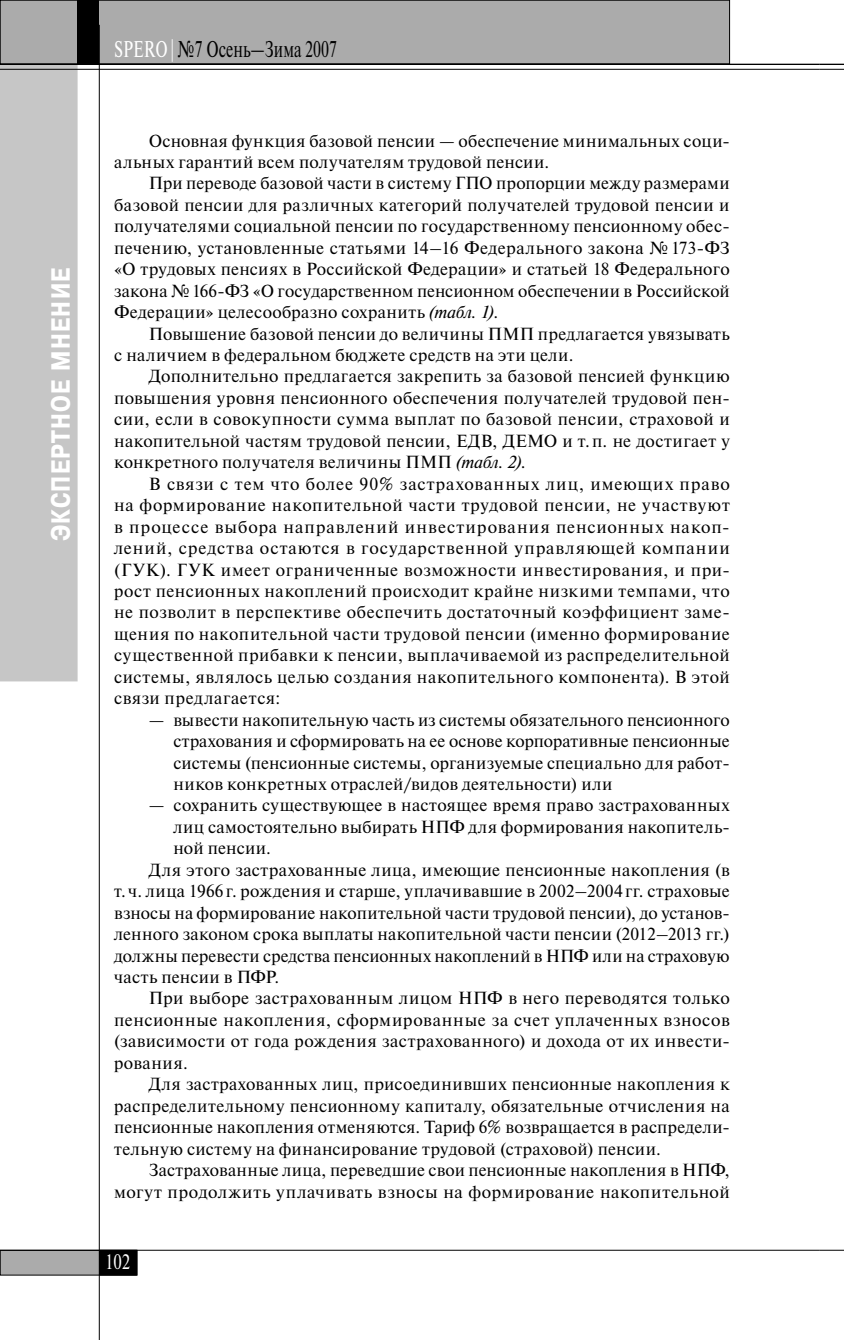
<style>
.page{position:relative;width:844px;height:1340px;background:#fff}
.page>*{position:absolute;margin:0;border:0;box-sizing:border-box;transform-origin:0 0}
.t1{font:700 26.25px "Pragmatica Cond C";letter-spacing:.05em;color:#fff}
.t2{font:22.75px "Newton C";color:#000;scale:.7 1}
.t3{font:21px "Newton C";color:#fff;scale:.8 1}
.t4{font:17.5px/21.3px "Newton C";letter-spacing:.02em;color:#000;text-align:justify}
.t5{font:17.5px "Newton C";letter-spacing:.04em;color:#000}
.t6{font:17.5px "Newton C";color:#000}
.s1{color:#fff}
.s2{font-style:italic}
</style>
<div class="page">
<div style="left:0;top:61px;width:77px;height:620px;background:#c6c6c6"></div>
<div style="left:0;top:0;width:729px;height:64px;background:#ababab"></div>
<div style="left:0;top:0;width:729px;height:64px;border:1px solid #000"></div>
<div style="left:77px;top:0;width:22px;height:64px;background:#000"></div>
<div style="left:0;top:1250px;width:136px;height:25px;background:#ababab"></div>
<div style="left:0;top:1250px;width:137px;height:25px;border:1px solid #000"></div>
<div style="left:100px;top:1250px;width:37px;height:25px;background:#000"></div>
<hr style="left:99px;top:25px;width:1px;height:1314px;background:#000">
<hr style="left:0;top:64px;width:819px;height:1px;background:#000">
<hr style="left:0;top:69px;width:819px;height:1px;background:#000">
<hr style="left:0;top:1249px;width:819px;height:1px;background:#000">
<svg style="left:819px;top:64px;width:24px;height:6px"></svg>
<svg style="left:819px;top:1249px;width:24px;height:1px"></svg>
<h1 class="t1" style="left:51px;top:541px;width:275px;rotate:-90deg">ЭКСПЕРТНОЕ МНЕНИЕ</h1>
<h2 class="t2" style="left:114px;top:41px;width:320px"><span class="s1">SPERO |</span> №7 Осень—Зима 2007</h2>
<p class="t4" style="left:114px;top:131px;width:617px;text-indent:35px">Основная функция базовой пенсии — обеспечение минимальных соци&shy;альных гарантий всем получателям трудовой пенсии.</p>
<p class="t4" style="left:114px;top:174px;width:617px;text-indent:35px">При переводе базовой части в систему ГПО пропорции между размерами базовой пенсии для различных категорий получателей трудовой пенсии и получателями социальной пенсии по государственному пенсионному обес&shy;печению, установленные статьями 14–16 Федерального закона № 173-ФЗ «О трудовых пенсиях в Российской Федерации» и статьей 18 Федерального закона № 166-ФЗ «О государственном пенсионном обеспечении в Российской Федерации» целесообразно сохранить <span class="s2">(табл. 1)</span>.</p>
<p class="t4" style="left:114px;top:324px;width:617px;text-indent:35px">Повышение базовой пенсии до величины ПМП предлагается увязывать с наличием в федеральном бюджете средств на эти цели.</p>
<p class="t4" style="left:114px;top:367px;width:617px;text-indent:35px">Дополнительно предлагается закрепить за базовой пенсией функцию повышения уровня пенсионного обеспечения получателей трудовой пен&shy;сии, если в совокупности сумма выплат по базовой пенсии, страховой и накопительной частям трудовой пенсии, ЕДВ, ДЕМО и т. п. не достигает у конкретного получателя величины ПМП <span class="s2">(табл. 2)</span>.</p>
<p class="t4" style="left:114px;top:474px;width:617px;text-indent:35px">В связи с тем что более 90% застрахованных лиц, имеющих право на формирование накопительной части трудовой пенсии, не участвуют в процессе выбора направлений инвестирования пенсионных накоп&shy;лений, средства остаются в государственной управляющей компании (ГУК). ГУК имеет ограниченные возможности инвестирования, и при&shy;рост пенсионных накоплений происходит крайне низкими темпами, что не позволит в перспективе обеспечить достаточный коэффициент заме&shy;щения по накопительной части трудовой пенсии (именно формирование существенной прибавки к пенсии, выплачиваемой из распределительной системы, являлось целью создания накопительного компонента). В этой связи предлагается:</p>
<p class="t4" style="left:173px;top:710px;width:557px;text-indent:-24px">— вывести накопительную часть из системы обязательного пенсионного страхования и сформировать на ее основе корпоративные пенсионные системы (пенсионные системы, организуемые специально для работ&shy;ников конкретных отраслей/видов деятельности) или</p>
<p class="t4" style="left:149px;top:796px;width:582px">— сохранить существующее в настоящее время право застрахованных</p>
<p class="t4" style="left:173px;top:817px;width:557px">лиц самостоятельно выбирать НПФ для формирования накопитель-</p>
<p class="t6" style="left:173px;top:842px;width:99px">ной пенсии.</p>
<p class="t4" style="left:149px;top:860px;width:582px">Для этого застрахованные лица, имеющие пенсионные накопления (в</p>
<p class="t4" style="left:114px;top:882px;width:617px">т. ч. лица 1966 г. рождения и старше, уплачивавшие в 2002–2004 гг. страховые</p>
<p class="t4" style="left:114px;top:903px;width:617px">взносы на формирование накопительной части трудовой пенсии), до установ-</p>
<p class="t4" style="left:114px;top:924px;width:617px">ленного законом срока выплаты накопительной части пенсии (2012–2013 гг.)</p>
<p class="t4" style="left:114px;top:946px;width:617px">должны перевести средства пенсионных накоплений в НПФ или на страховую</p>
<p class="t6" style="left:114px;top:970px;width:166px">часть пенсии в ПФР.</p>
<p class="t4" style="left:149px;top:989px;width:582px">При выборе застрахованным лицом НПФ в него переводятся только</p>
<p class="t4" style="left:114px;top:1010px;width:617px">пенсионные накопления, сформированные за счет уплаченных взносов</p>
<p class="t4" style="left:114px;top:1032px;width:617px">(зависимости от года рождения застрахованного) и дохода от их инвести-</p>
<p class="t4" style="left:114px;top:1053px;width:75px">рования.</p>
<p class="t4" style="left:149px;top:1075px;width:582px">Для застрахованных лиц, присоединивших пенсионные накопления к</p>
<p class="t4" style="left:114px;top:1096px;width:617px">распределительному пенсионному капиталу, обязательные отчисления на</p>
<p class="t4" style="left:114px;top:1117px;width:617px">пенсионные накопления отменяются. Тариф 6% возвращается в распредели-</p>
<p class="t4" style="left:114px;top:1139px;width:548px">тельную систему на финансирование трудовой (страховой) пенсии.</p>
<p class="t4" style="left:149px;top:1160px;width:582px">Застрахованные лица, переведшие свои пенсионные накопления в НПФ,</p>
<p class="t5" style="left:114px;top:1185px;width:617px">могут продолжить уплачивать взносы на формирование накопительной</p>
<p class="t3" style="left:105px;top:1254px;width:33px">102</p>
</div>
